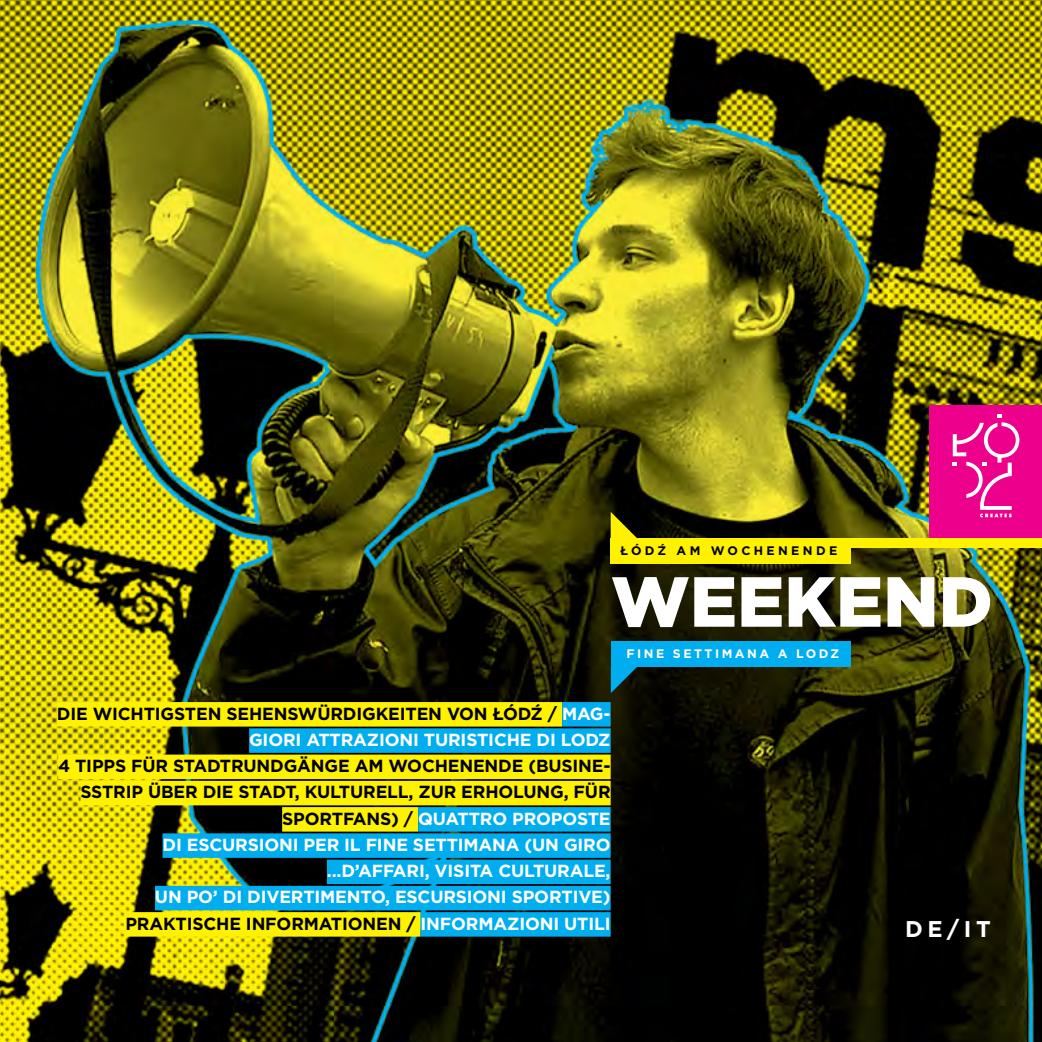
<style>
.page{position:relative;width:1042px;height:1042px;background:#fff}
.page>*{position:absolute;margin:0;border:0;box-sizing:border-box;transform-origin:0 0}
.t1{font:700 22.75px "Gotham";color:#fff}
.t2{font:700 17.5px/26.2px "Gotham";letter-spacing:-.01em;color:#fff;text-align:right}
.t3{font:700 17.5px/26.2px "Gotham";letter-spacing:-.01em;color:#000;text-align:right}
.t4{font:700 12.42px "Gotham";letter-spacing:.2em;color:#fff}
.t5{font:700 12.42px "Gotham";letter-spacing:.27em;color:#000}
.s1{color:#fff}
.s2{color:#000}
</style>
<div class="page">
<img style="left:0;top:0;width:1042px;height:1042px">
<div style="left:611px;top:538px;width:239px;height:26px;background:#fff200"></div>
<div style="left:611px;top:641px;width:239px;height:26px;background:#00aeef"></div>
<svg style="left:611px;top:512px;width:27px;height:26px"></svg>
<svg style="left:611px;top:667px;width:27px;height:26px"></svg>
<svg style="left:612px;top:577px;width:122px;height:50px"></svg>
<svg style="left:741px;top:577px;width:40px;height:50px"></svg>
<svg style="left:788px;top:577px;width:92px;height:50px"></svg>
<svg style="left:887px;top:577px;width:47px;height:50px"></svg>
<svg style="left:943px;top:577px;width:47px;height:50px"></svg>
<div style="left:929px;top:405px;width:113px;height:133px;background:#ec008c"></div>
<svg style="left:953px;top:414px;width:66px;height:103px"></svg>
<div style="left:57px;top:702px;width:505px;height:24px;background:#fff200"></div>
<div style="left:562px;top:702px;width:49px;height:24px;background:#00aeef"></div>
<div style="left:249px;top:728px;width:362px;height:25px;background:#00aeef"></div>
<div style="left:58px;top:754px;width:553px;height:25px;background:#fff200"></div>
<div style="left:80px;top:781px;width:531px;height:24px;background:#fff200"></div>
<div style="left:282px;top:807px;width:136px;height:24px;background:#fff200"></div>
<div style="left:418px;top:807px;width:193px;height:24px;background:#00aeef"></div>
<div style="left:163px;top:833px;width:448px;height:25px;background:#00aeef"></div>
<div style="left:327px;top:859px;width:284px;height:25px;background:#00aeef"></div>
<div style="left:155px;top:886px;width:456px;height:24px;background:#00aeef"></div>
<div style="left:125px;top:912px;width:295px;height:24px;background:#fff200"></div>
<div style="left:420px;top:912px;width:191px;height:24px;background:#00aeef"></div>
<div style="left:611px;top:538px;width:431px;height:10px;background:#fff200"></div>
<p class="t5" style="left:620px;top:542px;width:219px">ŁÓDŹ AM WOCHENENDE</p>
<p class="t4" style="left:626px;top:645px;width:214px">FINE SETTIMANA A LODZ</p>
<p class="t3" style="left:57px;top:700px;width:555px">DIE WICHTIGSTEN SEHENSWÜRDIGKEITEN VON ŁÓDŹ / <span class="s1">MAG-<br>GIORI ATTRAZIONI TURISTICHE DI LODZ</span></p>
<p class="t2" style="left:58px;top:752px;width:554px"><span class="s2">4 TIPPS FÜR STADTRUNDGÄNGE AM WOCHENENDE (BUSINE-SSTRIP ÜBER DIE STADT, KULTURELL, ZUR ERHOLUNG, FÜR SPORTFANS) /</span> QUATTRO PROPOSTE<br>DI ESCURSIONI PER IL FINE SETTIMANA (UN GIRO ...D’AFFARI, VISITA CULTURALE,<br>UN PO’ DI DIVERTIMENTO, ESCURSIONI SPORTIVE)<br><span class="s2">PRAKTISCHE I NFORMATIONEN /</span> I NFORMAZIONI UTILI</p>
<h1 class="t1" style="left:905px;top:913px;width:87px">DE/IT</h1>
</div>
